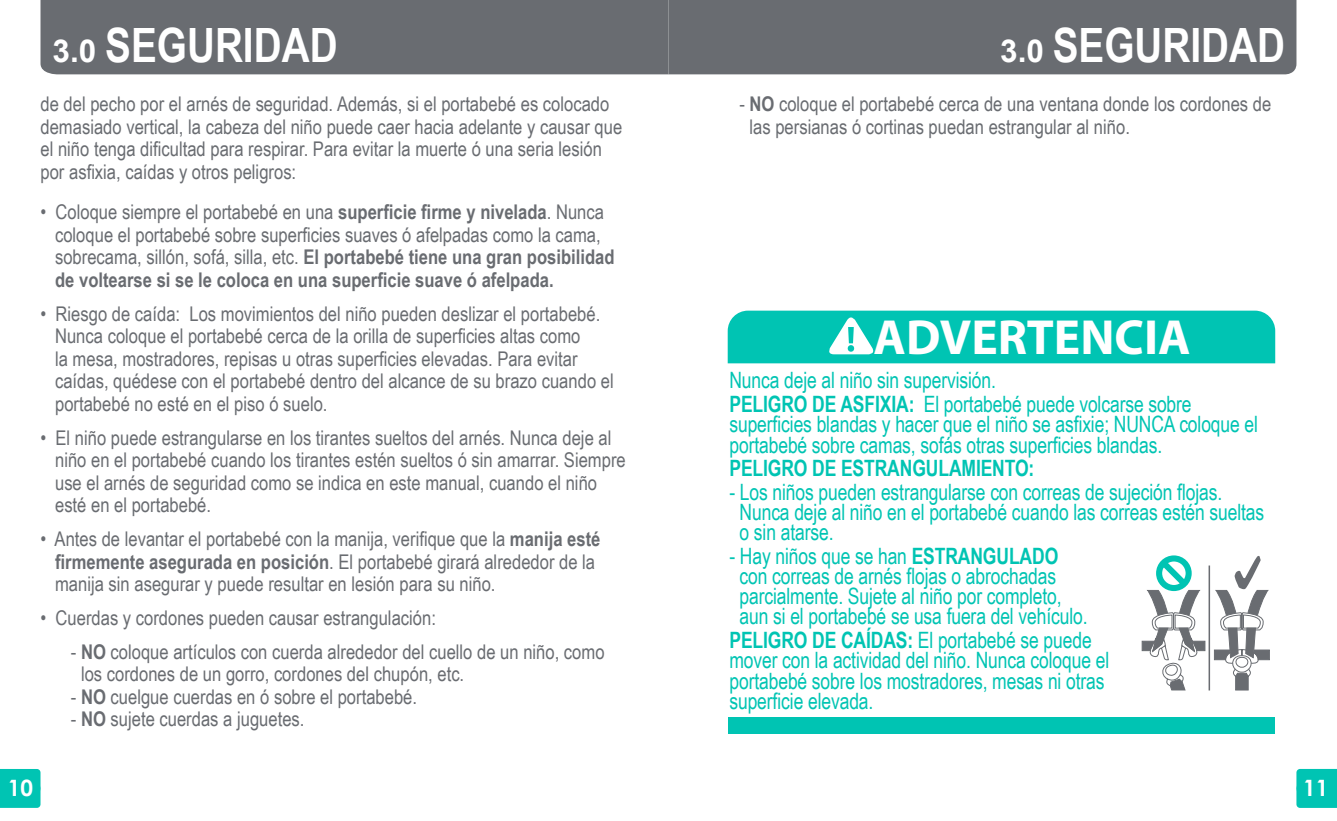
<style>
.page{position:relative;width:1337px;height:821px;background:#fff}
.page>*{position:absolute;margin:0;border:0;box-sizing:border-box;transform-origin:0 0}
.t1{font:700 49.5px "Myriad";color:#fff}
.t2{font:700 47.25px "Arial Narrow";color:#fff}
.t3{font:22.5px/20.2px "Arial Narrow";letter-spacing:-.005em;color:#00c4b3;scale:.95 1}
.t4{font:700 22.5px "Arial Narrow";letter-spacing:-.005em;color:#00c4b3;scale:.95 1}
.t5{font:700 22.5px "Century Gothic";color:#fff}
.t6{font:20.25px/22.5px "Arial Narrow";color:#696c71}
.s1{font-family:"Arial";font-size:31.5px}
.s2{font-weight:700}
</style>
<div class="page">
<div style="left:668px;top:0;width:628px;height:74px;background:#696c71"></div>
<div style="left:40px;top:0;width:628px;height:74px;background:#696c71"></div>
<div style="left:0;top:769px;width:40px;height:38px;background:#00c4b3"></div>
<div style="left:1296px;top:768px;width:40px;height:39px;background:#00c4b3"></div>
<div style="left:727px;top:717px;width:547px;height:16px;background:#00c4b3"></div>
<div style="left:727px;top:310px;width:548px;height:53px;background:#00c4b3"></div>
<svg style="left:1141px;top:555px;width:129px;height:135px"></svg>
<h2 class="t2" style="left:53px;top:9px;width:287px"><span class="s1">3.0</span> SEGURIDAD</h2>
<h2 class="t2" style="left:1000px;top:9px;width:287px"><span class="s1">3.0</span> SEGURIDAD</h2>
<p class="t6" style="left:749px;top:92px;width:523px;text-indent:-10px">- <span class="s2">NO</span> coloque el portabebé cerca de una ventana donde los cordones de las persianas ó cortinas puedan estrangular al niño.</p>
<p class="t6" style="left:40px;top:92px;width:583px">de del pecho por el arnés de seguridad. Además, si el portabebé es colocado demasiado vertical, la cabeza del niño puede caer hacia adelante y causar que el niño tenga dificultad para respirar. Para evitar la muerte ó una seria lesión por asfixia, caídas y otros peligros:</p>
<p class="t6" style="left:55px;top:200px;width:561px;text-indent:-15px">• Coloque siempre el portabebé en una <span class="s2">superficie firme y nivelada</span>. Nunca coloque el portabebé sobre superficies suaves ó afelpadas como la cama, sobrecama, sillón, sofá, silla, etc. <span class="s2">El portabebé tiene una gran posibilidad de voltearse si se le coloca en una superficie suave ó afelpada.</span></p>
<p class="t6" style="left:55px;top:301px;width:560px;text-indent:-15px">• Riesgo de caída: Los movimientos del niño pueden deslizar el portabebé.<br>Nunca coloque el portabebé cerca de la orilla de superficies altas como<br>la mesa, mostradores, repisas u otras superficies elevadas. Para evitar caídas, quédese con el portabebé dentro del alcance de su brazo cuando el portabebé no esté en el piso ó suelo.</p>
<p class="t6" style="left:55px;top:425px;width:572px;text-indent:-15px">• El niño puede estrangularse en los tirantes sueltos del arnés. Nunca deje al niño en el portabebé cuando los tirantes estén sueltos ó sin amarrar. Siempre use el arnés de seguridad como se indica en este manual, cuando el niño esté en el portabebé.</p>
<p class="t6" style="left:55px;top:526px;width:547px;text-indent:-15px">• Antes de levantar el portabebé con la manija, verifique que la <span class="s2">manija esté firmemente asegurada en posición</span>. El portabebé girará alrededor de la manija sin asegurar y puede resultar en lesión para su niño.</p>
<p class="t6" style="left:40px;top:605px;width:397px">• Cuerdas y cordones pueden causar estrangulación:</p>
<p class="t6" style="left:81px;top:639px;width:525px;text-indent:-10px">- <span class="s2">NO</span> coloque artículos con cuerda alrededor del cuello de un niño, como los cordones de un gorro, cordones del chupón, etc.</p>
<p class="t6" style="left:71px;top:684px;width:348px">- <span class="s2">NO</span> cuelgue cuerdas en ó sobre el portabebé.</p>
<p class="t6" style="left:71px;top:706px;width:235px">- <span class="s2">NO</span> sujete cuerdas a juguetes.</p>
<h1 class="t1" style="left:873px;top:312px;width:318px">ADVERTENCIA</h1>
<p class="t3" style="left:729px;top:368px;width:488px;line-height:23.4px">Nunca deje al niño sin supervisión.<br><span class="s2">PELIGRO DE ASFIXIA:</span> El portabebé puede volcarse sobre</p>
<p class="t3" style="left:729px;top:413px;width:558px">superficies blandas y hacer que el niño se asfixie; NUNCA coloque el portabebé sobre camas, sofás otras superficies blandas.</p>
<p class="t4" style="left:729px;top:451px;width:322px">PELIGRO DE ESTRANGULAMIENTO:</p>
<p class="t3" style="left:739px;top:480px;width:554px;text-indent:-10px">- Los niños pueden estrangularse con correas de sujeción flojas.<br>Nunca deje al niño en el portabebé cuando las correas estén sueltas o sin atarse.</p>
<p class="t3" style="left:739px;top:544px;width:368px;text-indent:-10px">- Hay niños que se han <span class="s2">ESTRANGULADO </span>con correas de arnés flojas o abrochadas parcialmente. Sujete al niño por completo, aun si el portabebé se usa fuera del vehículo.</p>
<p class="t3" style="left:729px;top:628px;width:401px"><span class="s2">PELIGRO DE CAÍDAS:</span> El portabebé se puede mover con la actividad del niño. Nunca coloque el portabebé sobre los mostradores, mesas ni otras superficie elevada.</p>
<p class="t5" style="left:8px;top:773px;width:27px">10</p>
<p class="t5" style="left:1303px;top:773px;width:27px">11</p>
</div>
